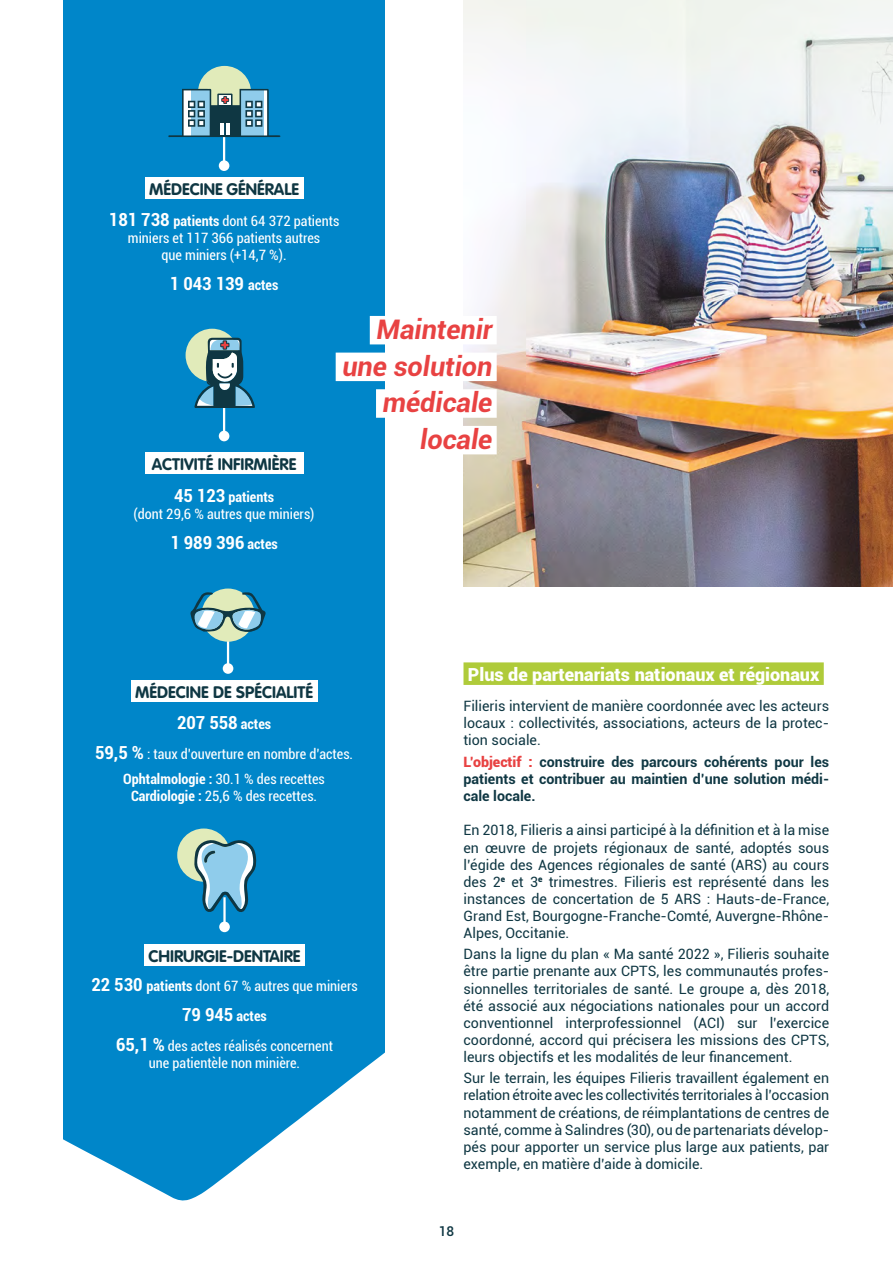
<style>
.page{position:relative;width:893px;height:1263px;background:#fff}
.page>*{position:absolute;margin:0;border:0;box-sizing:border-box;transform-origin:0 0}
.t1{font:italic 700 27px/36.6px "Roboto";color:#e84242;text-align:right}
.t2{font:700 condensed 18px "Roboto";color:#fff}
.t3{font:900 18px "Roboto";color:#fff}
.t4{font:700 16.5px "VAG Rounded";color:#0f3743}
.t5{font:14.25px/17.1px "Roboto";color:#0f3743;text-align:justify}
.t6{font:condensed 14.25px/17.1px "Roboto";color:#fff;text-align:center}
.t7{font:700 14.25px/17.1px "Roboto";color:#0f3743;text-align:justify}
.t8{font:500 13.5px "Roboto";color:#0f3743}
.s1{font-weight:700;font-size:18px}
.s2{font-weight:700}
.s3{font-size:14.25px}
.s4{font-weight:900;color:#e84242}
</style>
<div class="page">
<div style="left:64px;top:0;width:321px;height:1263px;background:#0086c9"></div>
<svg style="left:63px;top:1044px;width:322px;height:219px;fill:#fff"></svg>
<hr style="left:223px;top:406px;width:2px;height:26px;background:#fff">
<div style="left:219px;top:431px;width:10px;height:10px;background:#fff;border-radius:50%"></div>
<div style="left:131px;top:681px;width:186px;height:21px;background:#fff"></div>
<hr style="left:227px;top:639px;width:2px;height:26px;background:#fff">
<div style="left:223px;top:663px;width:10px;height:11px;background:#fff;border-radius:50%"></div>
<div style="left:145px;top:178px;width:158px;height:21px;background:#fff"></div>
<hr style="left:223px;top:136px;width:2px;height:26px;background:#fff">
<div style="left:219px;top:160px;width:10px;height:11px;background:#fff;border-radius:50%"></div>
<div style="left:145px;top:453px;width:158px;height:21px;background:#fff"></div>
<div style="left:144px;top:945px;width:161px;height:21px;background:#fff"></div>
<hr style="left:223px;top:897px;width:3px;height:26px;background:#fff">
<div style="left:219px;top:921px;width:11px;height:11px;background:#fff;border-radius:50%"></div>
<img style="left:463px;top:0;width:430px;height:587px">
<div style="left:370px;top:316px;width:127px;height:28px;background:#fff"></div>
<div style="left:336px;top:353px;width:161px;height:28px;background:#fff"></div>
<div style="left:376px;top:389px;width:121px;height:29px;background:#fff"></div>
<div style="left:420px;top:426px;width:77px;height:28px;background:#fff"></div>
<div style="left:463px;top:662px;width:361px;height:23px;background:#afcb3a"></div>
<div style="left:198px;top:66px;width:53px;height:53px;background:#e1ebba;border-radius:50%"></div>
<svg style="left:168px;top:89px;width:113px;height:48px"></svg>
<div style="left:186px;top:329px;width:53px;height:53px;background:#e1ebba;border-radius:50%"></div>
<svg style="left:194px;top:338px;width:61px;height:70px"></svg>
<div style="left:201px;top:588px;width:54px;height:54px;background:#e1ebba;border-radius:50%"></div>
<svg style="left:190px;top:591px;width:76px;height:41px"></svg>
<div style="left:177px;top:828px;width:53px;height:54px;background:#e1ebba;border-radius:50%"></div>
<svg style="left:192px;top:838px;width:64px;height:74px"></svg>
<p class="t4" style="left:149px;top:179px;width:151px">MÉDECINE GÉNÉRALE</p>
<p class="t6" style="left:109px;top:212px;width:232px"><span class="s1">181 738</span> <span class="s2">patients</span> dont 64 372 patients miniers et 117 366 patients autres<br>que miniers (+14,7 %).</p>
<p class="t2" style="left:170px;top:271px;width:110px">1 043 139 <span class="s3">actes</span></p>
<p class="t4" style="left:152px;top:454px;width:146px">ACTIVITÉ INFIRMIÈRE</p>
<p class="t6" style="left:134px;top:487px;width:182px"><span class="s1">45 123</span> <span class="s2">patients<br></span>(dont 29,6 % autres que miniers)</p>
<p class="t2" style="left:170px;top:530px;width:109px">1 989 396 <span class="s3">actes</span></p>
<h1 class="t1" style="left:342px;top:310px;width:152px">Maintenir une solution médicale locale</h1>
<p class="t4" style="left:135px;top:682px;width:179px">MÉDECINE DE SPÉCIALITÉ</p>
<p class="t2" style="left:177px;top:710px;width:96px">207 558 <span class="s3">actes</span></p>
<p class="t6" style="left:95px;top:740px;width:259px;line-height:25.7px"><span class="s1">59,5 %</span> : taux d’ouverture en nombre d’actes.<br><span class="s2">Ophtalmologie :</span> 30.1 % des recettes</p>
<p class="t6" style="left:131px;top:787px;width:187px"><span class="s2">Cardiologie :</span> 25,6 % des recettes.</p>
<p class="t4" style="left:149px;top:946px;width:153px">CHIRURGIE-DENTAIRE</p>
<p class="t6" style="left:91px;top:977px;width:268px"><span class="s1">22 530</span> <span class="s2">patients</span> dont 67 % autres que miniers</p>
<p class="t2" style="left:182px;top:1002px;width:86px">79 945 <span class="s3">actes</span></p>
<p class="t6" style="left:116px;top:1037px;width:218px"><span class="s1">65,1 %</span> des actes réalisés concernent une patientèle non minière.</p>
<p class="t3" style="left:468px;top:662px;width:353px">Plus de partenariats nationaux et régionaux</p>
<p class="t5" style="left:463px;top:697px;width:367px">Filieris intervient de manière coordonnée avec les acteurs locaux : collectivités, associations, acteurs de la protec&shy;tion sociale.</p>
<p class="t7" style="left:463px;top:752px;width:367px"><span class="s4">L’objectif :</span> construire des parcours cohérents pour les patients et contribuer au maintien d’une solution médi&shy;cale locale.</p>
<p class="t5" style="left:463px;top:821px;width:367px">En 2018, Filieris a ainsi participé à la définition et à la mise en œuvre de projets régionaux de santé, adoptés sous l’égide des Agences régionales de santé (ARS) au cours des 2<sup>e</sup> et 3<sup>e</sup> trimestres. Filieris est représenté dans les instances de concertation de 5 ARS : Hauts-de-France, Grand Est, Bourgogne-Franche-Comté, Auvergne-Rhône-Alpes, Occitanie.</p>
<p class="t5" style="left:463px;top:945px;width:367px">Dans la ligne du plan « Ma santé 2022 », Filieris souhaite être partie prenante aux CPTS, les communautés profes&shy;sionnelles territoriales de santé. Le groupe a, dès 2018, été associé aux négociations nationales pour un accord conventionnel interprofessionnel (ACI) sur l’exercice coordonné, accord qui précisera les missions des CPTS, leurs objectifs et les modalités de leur financement.</p>
<p class="t5" style="left:463px;top:1069px;width:367px">Sur le terrain, les équipes Filieris travaillent également en relation étroite avec les collectivités territoriales à l’occasion notamment de créations, de réimplantations de centres de santé, comme à Salindres (30), ou de partenariats dévelop&shy;pés pour apporter un service plus large aux patients, par exemple, en matière d’aide à domicile.</p>
<p class="t8" style="left:439px;top:1222px;width:17px">18</p>
</div>
